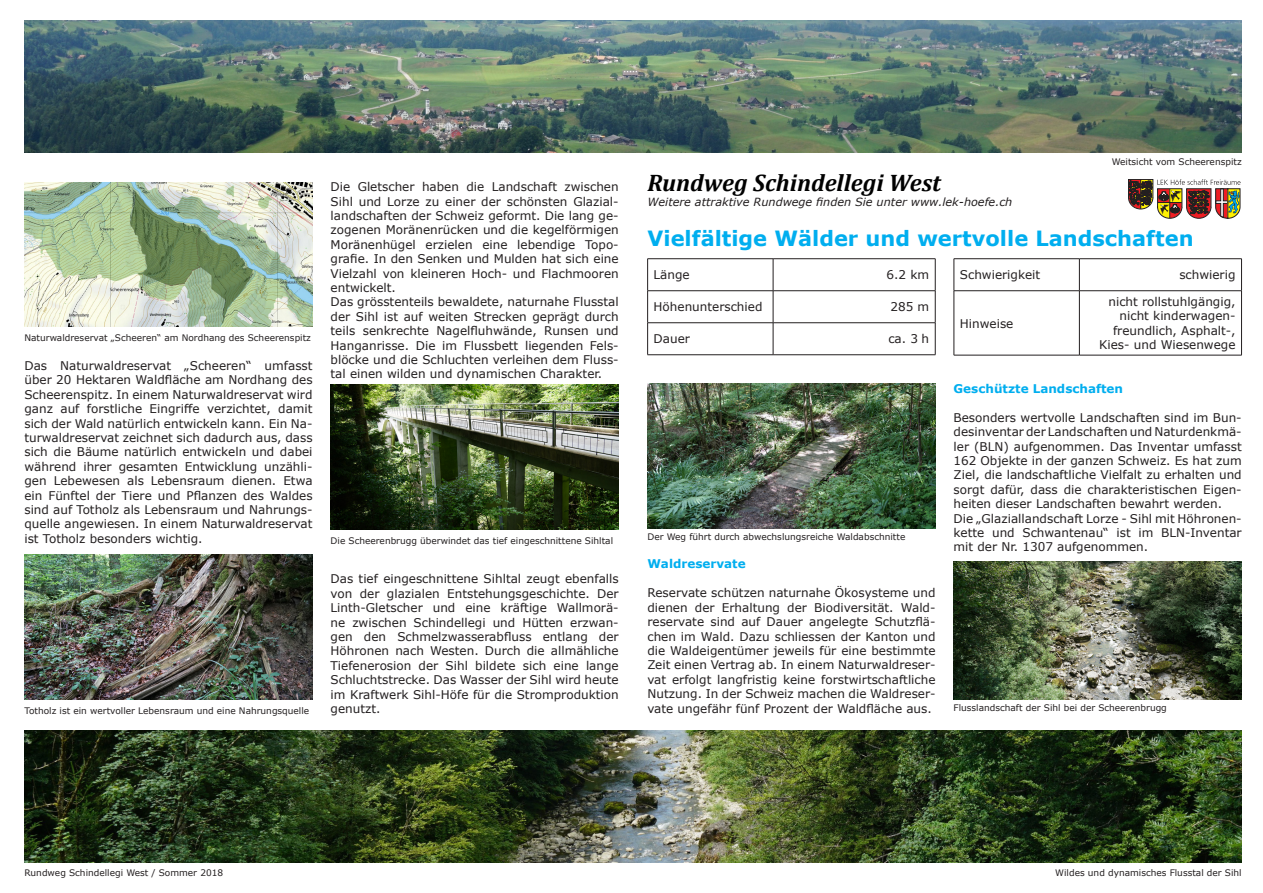
<style>
.page{position:relative;width:1263px;height:893px;background:#fff}
.page>*{position:absolute;margin:0;border:0;box-sizing:border-box;transform-origin:0 0}
.Titel{font:italic 700 24px "Cambria";color:#000}
.Untertitel{font:700 21px "Verdana";color:#00aeef}
.Text_klein{font:12px/14.4px "Verdana";color:#231f20;text-align:justify}
.Text_klein-2{font:700 12px "Verdana";color:#00aeef}
.Titel-2{font:italic 11.25px "Verdana";color:#231f20}
.Text_klein-3{font:9px "Verdana";color:#231f20}
</style>
<div class="page">
<img style="left:24px;top:182px;width:289px;height:145px">
<img style="left:24px;top:554px;width:289px;height:145px">
<img style="left:331px;top:384px;width:288px;height:145px">
<hr style="left:647px;top:258px;width:126px;height:1px;background:#231f20">
<hr style="left:647px;top:259px;width:1px;height:32px;background:#231f20">
<hr style="left:773px;top:258px;width:162px;height:1px;background:#231f20">
<hr style="left:773px;top:259px;width:1px;height:32px;background:#231f20">
<hr style="left:935px;top:259px;width:1px;height:32px;background:#231f20">
<hr style="left:647px;top:290px;width:126px;height:1px;background:#231f20">
<hr style="left:647px;top:291px;width:1px;height:32px;background:#231f20">
<hr style="left:773px;top:290px;width:162px;height:1px;background:#231f20">
<hr style="left:773px;top:291px;width:1px;height:32px;background:#231f20">
<hr style="left:935px;top:291px;width:1px;height:32px;background:#231f20">
<hr style="left:647px;top:322px;width:126px;height:1px;background:#231f20">
<hr style="left:647px;top:323px;width:1px;height:32px;background:#231f20">
<hr style="left:773px;top:322px;width:162px;height:1px;background:#231f20">
<hr style="left:773px;top:323px;width:1px;height:32px;background:#231f20">
<hr style="left:935px;top:323px;width:1px;height:32px;background:#231f20">
<hr style="left:647px;top:354px;width:126px;height:1px;background:#231f20">
<hr style="left:773px;top:354px;width:162px;height:1px;background:#231f20">
<hr style="left:954px;top:258px;width:125px;height:1px;background:#231f20">
<hr style="left:954px;top:259px;width:1px;height:32px;background:#231f20">
<hr style="left:1079px;top:258px;width:163px;height:1px;background:#231f20">
<hr style="left:1079px;top:259px;width:1px;height:32px;background:#231f20">
<hr style="left:1241px;top:259px;width:1px;height:32px;background:#231f20">
<hr style="left:954px;top:290px;width:125px;height:1px;background:#231f20">
<hr style="left:954px;top:291px;width:1px;height:64px;background:#231f20">
<hr style="left:1079px;top:290px;width:163px;height:1px;background:#231f20">
<hr style="left:1079px;top:291px;width:1px;height:64px;background:#231f20">
<hr style="left:1241px;top:291px;width:1px;height:64px;background:#231f20">
<hr style="left:954px;top:355px;width:125px;height:1px;background:#231f20">
<hr style="left:1079px;top:355px;width:163px;height:1px;background:#231f20">
<img style="left:647px;top:384px;width:288px;height:145px">
<img style="left:954px;top:561px;width:288px;height:139px">
<svg style="left:1128px;top:179px;width:112px;height:39px"></svg>
<img style="left:24px;top:730px;width:1218px;height:132px">
<img style="left:24px;top:21px;width:1218px;height:131px">
<p class="Text_klein-3" style="left:24px;top:332px;width:288px">Naturwaldreservat „Scheeren“ am Nordhang des Scheerenspitz</p>
<p class="Text_klein" style="left:24px;top:358px;width:290px">Das Naturwaldreservat „Scheeren“ umfasst über 20 Hektaren Waldfläche am Nordhang des Scheerenspitz. In einem Naturwaldreservat wird ganz auf forstliche Eingriffe verzichtet, damit sich der Wald natürlich entwickeln kann. Ein Na&shy;turwaldreservat zeichnet sich dadurch aus, dass sich die Bäume natürlich entwickeln und dabei während ihrer gesamten Entwicklung unzähli&shy;gen Lebewesen als Lebensraum dienen. Etwa ein Fünftel der Tiere und Pflanzen des Waldes sind auf Totholz als Lebensraum und Nahrungs&shy;quelle angewiesen. In einem Naturwaldreservat ist Totholz besonders wichtig.</p>
<p class="Text_klein-3" style="left:24px;top:704px;width:286px">Totholz ist ein wertvoller Lebensraum und eine Nahrungsquelle</p>
<p class="Text_klein" style="left:331px;top:179px;width:290px">Die Gletscher haben die Landschaft zwischen Sihl und Lorze zu einer der schönsten Glazial&shy;landschaften der Schweiz geformt. Die lang ge&shy;zogenen Moränenrücken und die kegelförmigen Moränenhügel erzielen eine lebendige Topo&shy;grafie. In den Senken und Mulden hat sich eine Vielzahl von kleineren Hoch- und Flachmooren entwickelt.</p>
<p class="Text_klein" style="left:331px;top:295px;width:290px">Das grösstenteils bewaldete, naturnahe Flusstal der Sihl ist auf weiten Strecken geprägt durch teils senkrechte Nagelfluhwände, Runsen und Hanganrisse. Die im Flussbett liegenden Fels&shy;blöcke und die Schluchten verleihen dem Fluss&shy;tal einen wilden und dynamischen Charakter.</p>
<p class="Text_klein-3" style="left:331px;top:534px;width:284px">Die Scheerenbrugg überwindet das tief eingeschnittene Sihltal</p>
<p class="Text_klein" style="left:331px;top:572px;width:290px">Das tief eingeschnittene Sihltal zeugt ebenfalls von der glazialen Entstehungsgeschichte. Der Linth-Gletscher und eine kräftige Wallmorä&shy;ne zwischen Schindellegi und Hütten erzwan&shy;gen den Schmelzwasserabfluss entlang der Höhronen nach Westen. Durch die allmähliche Tiefenerosion der Sihl bildete sich eine lange Schluchtstrecke. Das Wasser der Sihl wird heute im Kraftwerk Sihl-Höfe für die Stromproduktion genutzt.</p>
<p class="Text_klein-3" style="left:1112px;top:156px;width:131px">Weitsicht vom Scheerenspitz</p>
<p class="Titel" style="left:647px;top:166px;width:295px">Rundweg Schindellegi West</p>
<p class="Titel-2" style="left:647px;top:194px;width:366px">Weitere attraktive Rundwege finden Sie unter www.lek-hoefe.ch</p>
<p class="Untertitel" style="left:647px;top:223px;width:548px">Vielfältige Wälder und wertvolle Landschaften</p>
<p class="Text_klein" style="left:654px;top:268px;width:38px">Länge</p>
<p class="Text_klein" style="left:887px;top:268px;width:44px">6.2 km</p>
<p class="Text_klein" style="left:654px;top:300px;width:110px">Höhenunterschied</p>
<p class="Text_klein" style="left:890px;top:300px;width:40px">285 m</p>
<p class="Text_klein" style="left:654px;top:332px;width:38px">Dauer</p>
<p class="Text_klein" style="left:888px;top:332px;width:42px">ca. 3 h</p>
<p class="Text_klein" style="left:960px;top:268px;width:82px">Schwierigkeit</p>
<p class="Text_klein" style="left:1179px;top:268px;width:58px">schwierig</p>
<p class="Text_klein" style="left:960px;top:316px;width:55px">Hinweise</p>
<p class="Text_klein" style="left:1099px;top:294px;width:138px;text-align:right">nicht rollstuhlgängig, nicht kinderwagen&shy;freundlich, Asphalt-,<br>Kies- und Wiesenwege</p>
<p class="Text_klein-3" style="left:647px;top:530px;width:259px">Der Weg führt durch abwechslungsreiche Waldabschnitte</p>
<p class="Text_klein-2" style="left:647px;top:556px;width:100px">Waldreservate</p>
<p class="Text_klein" style="left:647px;top:586px;width:290px">Reservate schützen naturnahe Ökosysteme und dienen der Erhaltung der Biodiversität. Wald&shy;reservate sind auf Dauer angelegte Schutzflä&shy;chen im Wald. Dazu schliessen der Kanton und die Waldeigentümer jeweils für eine bestimmte Zeit einen Vertrag ab. In einem Naturwaldreser&shy;vat erfolgt langfristig keine forstwirtschaftliche Nutzung. In der Schweiz machen die Waldreser&shy;vate ungefähr fünf Prozent der Waldfläche aus.</p>
<p class="Text_klein-2" style="left:953px;top:380px;width:171px">Geschützte Landschaften</p>
<p class="Text_klein" style="left:953px;top:410px;width:290px">Besonders wertvolle Landschaften sind im Bun&shy;desinventar der Landschaften und Naturdenkmä&shy;ler (BLN) aufgenommen. Das Inventar umfasst 162 Objekte in der ganzen Schweiz. Es hat zum Ziel, die landschaftliche Vielfalt zu erhalten und sorgt dafür, dass die charakteristischen Eigen&shy;heiten dieser Landschaften bewahrt werden.</p>
<p class="Text_klein" style="left:953px;top:511px;width:290px">Die „Glaziallandschaft Lorze - Sihl mit Höhronen&shy;kette und Schwantenau“ ist im BLN-Inventar mit der Nr. 1307 aufgenommen.</p>
<p class="Text_klein-3" style="left:953px;top:701px;width:215px">Flusslandschaft der Sihl bei der Scheerenbrugg</p>
<p class="Text_klein-3" style="left:24px;top:867px;width:200px">Rundweg Schindellegi West / Sommer 2018</p>
<p class="Text_klein-3" style="left:1055px;top:867px;width:188px">Wildes und dynamisches Flusstal der Sihl</p>
</div>
